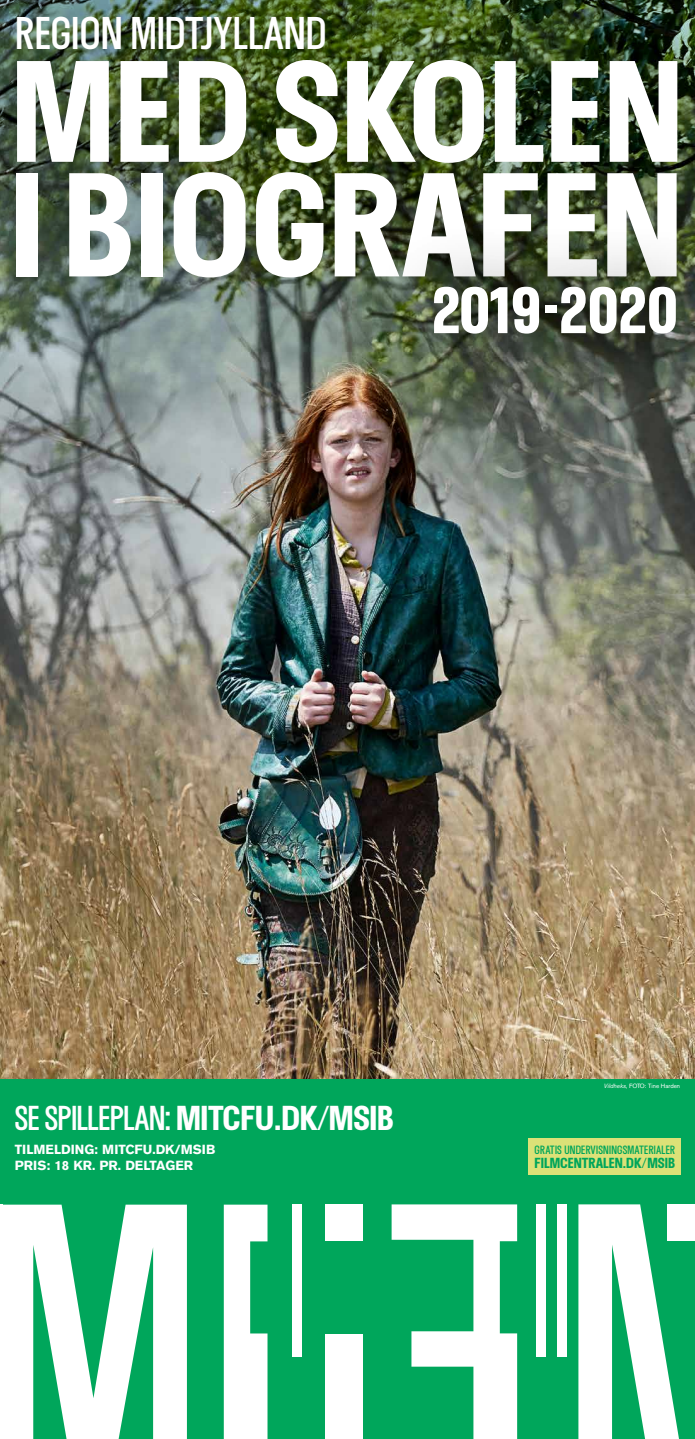
<style>
.page{position:relative;width:695px;height:1439px;background:#fff}
.page>*{position:absolute;margin:0;border:0;box-sizing:border-box;transform-origin:0 0}
.t1{font:700 149.36px "Hollton";color:#fff}
.t2{font:700 145.78px "Hollton";color:#fff}
.t3{font:700 66.5px "Hollton";letter-spacing:-.02em;color:#fff}
.t4{font:46.38px "Hollton";letter-spacing:.01em;color:#fff}
.t5{font:700 35px "Hollton";letter-spacing:-.01em;color:#fff}
.t6{font:700 14.79px "Hollton";color:#00a65b}
.t7{font:700 13.12px/15.8px "Akzidenz Grotesk BQ";color:#fff}
.t8{font:12.16px "Hollton";letter-spacing:.02em;color:#00a65b}
.t9{font:6.12px "Akzidenz Grotesk BQ";letter-spacing:-.005em;color:#fff}
.s1{font-weight:400}
.s2{font-style:italic}
</style>
<div class="page">
<img style="left:0;top:404px;width:694px;height:675px">
<img style="left:0;top:391px;width:694px;height:13px">
<div style="left:0;top:0;width:694px;height:391px;background:#000;opacity:.25"></div>
<div style="left:369px;top:221px;width:325px;height:179px;background:#000;opacity:.5"></div>
<div style="left:0;top:1079px;width:694px;height:360px;background:#00a65b"></div>
<svg style="left:2px;top:1204px;width:185px;height:235px;fill:#fff"></svg>
<div style="left:324px;top:1204px;width:38px;height:36px;background:#fff"></div>
<div style="left:324px;top:1334px;width:38px;height:105px;background:#fff"></div>
<div style="left:292px;top:1204px;width:10px;height:153px;background:#fff"></div>
<div style="left:667px;top:1204px;width:27px;height:36px;background:#fff"></div>
<div style="left:536px;top:1204px;width:10px;height:153px;background:#fff"></div>
<div style="left:556px;top:1204px;width:10px;height:153px;background:#fff"></div>
<svg style="left:224px;top:1204px;width:43px;height:235px;background:#d7f1e5"></svg>
<svg style="left:391px;top:1204px;width:126px;height:235px"></svg>
<svg style="left:578px;top:1204px;width:101px;height:235px"></svg>
<hr style="left:0;top:1204px;width:2px;height:235px;background:#fff">
<div style="left:528px;top:1138px;width:153px;height:36px;background:#dce177"></div>
<h3 class="t4" style="left:16px;top:8px;width:312px">REGION MIDTJYLLAND</h3>
<h2 class="t2" style="left:11px;top:26px;width:673px">MED SKOLEN</h2>
<h1 class="t1" style="left:10px;top:137px;width:673px">I BIOGRAFEN</h1>
<h3 class="t3" style="left:431px;top:271px;width:248px">2019-2020</h3>
<h3 class="t5" style="left:15px;top:1097px;width:380px"><span class="s1">SE SPILLEPLAN:</span> MITCFU.DK/MSIB</h3>
<p class="t7" style="left:15px;top:1141px;width:202px">TILMELDING: MITCFU.DK/MSIB<br>PRIS: 18 KR. PR. DELTAGER</p>
<p class="t9" style="left:604px;top:1082px;width:78px"><span class="s2">Vildheks</span>, FOTO: Tine Harden</p>
<p class="t8" style="left:534px;top:1143px;width:142px">GRATIS UNDERVISNINGSMATERIALER</p>
<p class="t6" style="left:534px;top:1154px;width:142px">FILMCENTRALEN.DK/MSIB</p>
</div>
